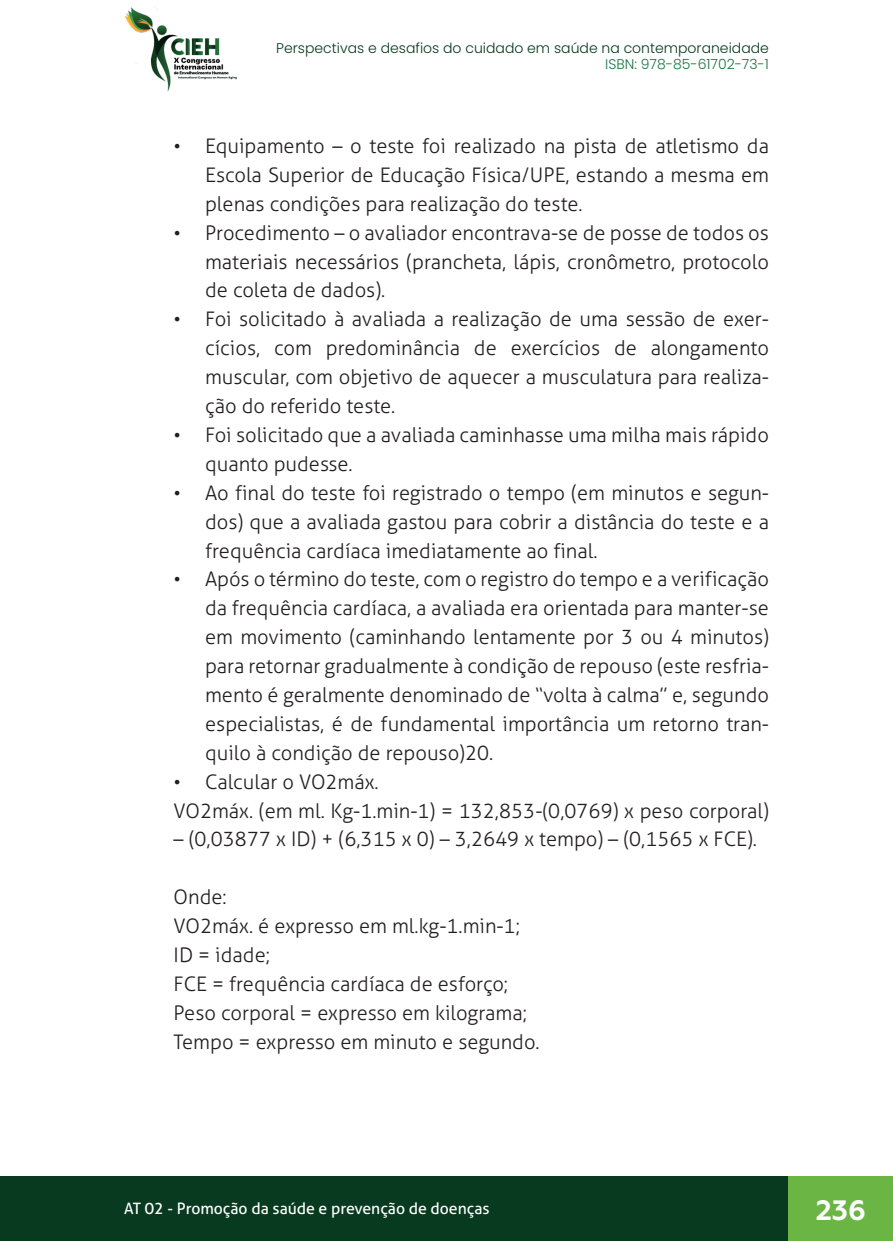
<style>
.page{position:relative;width:893px;height:1241px;background:#fff}
.page>*{position:absolute;margin:0;border:0;box-sizing:border-box;transform-origin:0 0}
.t1{font:700 28px "Geometria";color:#fff}
._8_CORPO{font:300 20.12px/28.9px "Aller";color:#231f20;text-align:justify}
.t2{font:15.75px "Aller";color:#fff}
.t3{font:300 14px "Poppins";color:#073a1e}
.t4{font:300 14px "Poppins";color:#177541}
</style>
<div class="page">
<div style="left:0;top:1176px;width:893px;height:64px;background:#073a1e"></div>
<div style="left:789px;top:1176px;width:104px;height:64px;background:#6ab544"></div>
<img style="left:125px;top:6px;width:112px;height:86px">
<p class="t3" style="left:276px;top:39px;width:494px">Perspectivas e desafios do cuidado em saúde na contemporaneidade</p>
<p class="t4" style="left:605px;top:56px;width:165px">ISBN: 978-85-61702-73-1</p>
<p class="_8_CORPO" style="left:205px;top:131px;width:565px;text-indent:-32px">• Equipamento – o teste foi realizado na pista de atletismo da Escola Superior de Educação Física/UPE, estando a mesma em plenas condições para realização do teste.</p>
<p class="_8_CORPO" style="left:205px;top:218px;width:565px;text-indent:-32px">• Procedimento – o avaliador encontrava-se de posse de todos os materiais necessários (prancheta, lápis, cronômetro, protocolo de coleta de dados).</p>
<p class="_8_CORPO" style="left:205px;top:304px;width:565px;text-indent:-32px">• Foi solicitado à avaliada a realização de uma sessão de exer&shy;cícios, com predominância de exercícios de alongamento muscular, com objetivo de aquecer a musculatura para realiza&shy;ção do referido teste.</p>
<p class="_8_CORPO" style="left:205px;top:420px;width:565px;text-indent:-32px">• Foi solicitado que a avaliada caminhasse uma milha mais rápido quanto pudesse.</p>
<p class="_8_CORPO" style="left:205px;top:478px;width:565px;text-indent:-32px">• Ao final do teste foi registrado o tempo (em minutos e segun&shy;dos) que a avaliada gastou para cobrir a distância do teste e a frequência cardíaca imediatamente ao final.</p>
<p class="_8_CORPO" style="left:205px;top:564px;width:565px;text-indent:-32px">• Após o término do teste, com o registro do tempo e a verificação da frequência cardíaca, a avaliada era orientada para manter-se em movimento (caminhando lentamente por 3 ou 4 minutos) para retornar gradualmente à condição de repouso (este resfria&shy;mento é geralmente denominado de “volta à calma” e, segundo especialistas, é de fundamental importância um retorno tran&shy;quilo à condição de repouso)20.</p>
<p class="_8_CORPO" style="left:174px;top:766px;width:207px">• Calcular o VO2máx.</p>
<p class="_8_CORPO" style="left:174px;top:795px;width:597px">VO2máx. (em ml. Kg-1.min-1) = 132,853-(0,0769) x peso corporal)</p>
<p class="_8_CORPO" style="left:174px;top:824px;width:585px">– (0,03877 x ID) + (6,315 x 0) – 3,2649 x tempo) – (0,1565 x FCE).</p>
<p class="_8_CORPO" style="left:174px;top:882px;width:55px">Onde:</p>
<p class="_8_CORPO" style="left:174px;top:911px;width:348px">VO2máx. é expresso em ml.kg-1.min-1;</p>
<p class="_8_CORPO" style="left:174px;top:940px;width:98px">ID = idade;</p>
<p class="_8_CORPO" style="left:174px;top:969px;width:336px">FCE = frequência cardíaca de esforço;</p>
<p class="_8_CORPO" style="left:174px;top:997px;width:355px">Peso corporal = expresso em kilograma;</p>
<p class="_8_CORPO" style="left:174px;top:1026px;width:367px">Tempo = expresso em minuto e segundo.</p>
<p class="t2" style="left:124px;top:1198px;width:367px">AT 02 - Promoção da saúde e prevenção de doenças</p>
<h1 class="t1" style="left:816px;top:1192px;width:52px">236</h1>
</div>
